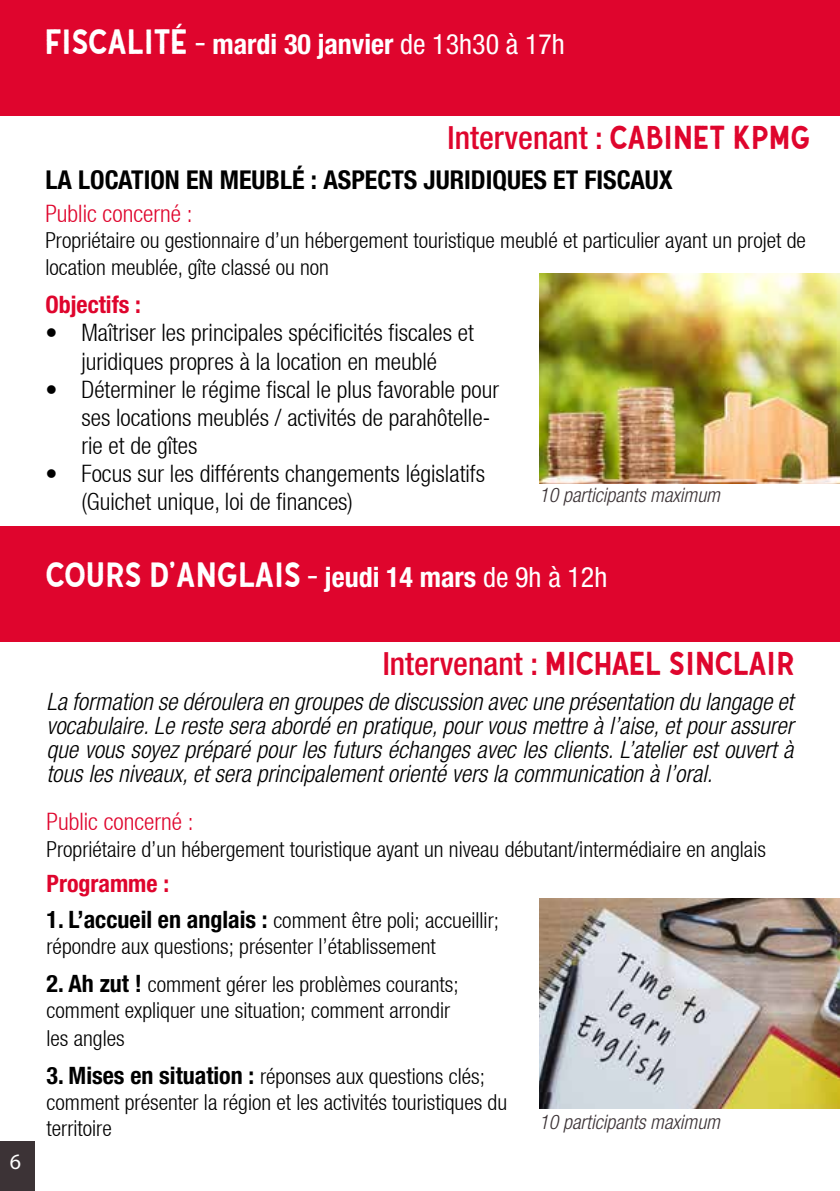
<style>
.page{position:relative;width:840px;height:1191px;background:#fff}
.page>*{position:absolute;margin:0;border:0;box-sizing:border-box;transform-origin:0 0}
.t1{font:34px "Gutenberg Clean";color:#fff}
.t2{font:32px "Gutenberg Clean";color:#df052d}
.t3{font:500 condensed 32px "Helvetica Neue LT Pro";color:#df052d}
.t4{font:700 condensed 28px "Helvetica Neue LT Pro";color:#fff}
.t5{font:700 condensed 26px "Helvetica Neue LT Pro";color:#000}
.t6{font:italic 300 condensed 24px/24px "Helvetica Neue LT Pro";color:#000;text-align:justify}
.t7{font:300 condensed 24px/28px "Helvetica Neue LT";color:#000}
.t8{font:300 condensed 24px "Helvetica Neue LT";color:#df052d}
.t9{font:700 condensed 24px "Helvetica Neue LT Pro";color:#df052d}
.t10{font:300 condensed 22px/26px "Helvetica Neue LT";color:#000}
.t11{font:22px "Myriad Pro";color:#fff}
.t12{font:italic 300 condensed 20px "Helvetica Neue LT Pro";color:#3c3336}
.s1{font-family:"Gutenberg Clean";font-weight:400;font-stretch:normal;font-size:34px}
.s2{font-family:"Gutenberg Clean";font-weight:400;font-stretch:normal}
.s3{font-weight:400}
.s4{font-size:28px}
.s5{font-family:"Helvetica Neue LT Pro";font-weight:700;font-stretch:condensed;font-size:28px}
.s6{font-family:"Helvetica Neue LT Pro";font-stretch:condensed;font-size:28px}
.s7{font-family:"Helvetica Neue LT Pro";font-weight:500;font-stretch:condensed}
.s8{font-family:"Helvetica Neue LT Pro";font-weight:700;font-size:24px}
</style>
<div class="page">
<div style="left:0;top:1141px;width:34px;height:50px;background:#3c3336"></div>
<div style="left:0;top:0;width:839px;height:116px;background:#df052d"></div>
<div style="left:0;top:526px;width:839px;height:116px;background:#df052d"></div>
<img style="left:539px;top:899px;width:300px;height:209px">
<img style="left:539px;top:273px;width:300px;height:210px">
<p class="t4" style="left:45px;top:27px;width:520px"><span class="s1">FISCALITÉ</span> <span class="s2">-</span> mardi 30 janvier <span class="s3">de 13h30 à 17h</span></p>
<p class="t11" style="left:10px;top:1148px;width:13px">6</p>
<h2 class="t3" style="left:447px;top:118px;width:364px">Intervenant : <span class="s2">CABINET KPMG</span></h2>
<p class="t5" style="left:45px;top:164px;width:628px">LA LOCATION EN MEUBLÉ : ASPECTS JURIDIQUES ET FISCAUX</p>
<p class="t8" style="left:45px;top:199px;width:148px">Public concerné :</p>
<p class="t10" style="left:45px;top:227px;width:761px">Propriétaire ou gestionnaire d’un hébergement touristique meublé et particulier ayant un projet de location meublée, gîte classé ou non</p>
<p class="t9" style="left:45px;top:290px;width:97px">Objectifs :</p>
<p class="t7" style="left:45px;top:319px;width:430px;text-align:center">• Maîtriser les principales spécificités fiscales et juridiques propres à la location en meublé</p>
<p class="t7" style="left:81px;top:375px;width:419px;text-indent:-36px">• Déterminer le régime fiscal le plus favorable pour ses locations meublés / activités de parahôtelle&shy;rie et de gîtes</p>
<p class="t7" style="left:81px;top:459px;width:405px;text-indent:-36px">• Focus sur les différents changements législatifs (Guichet unique, loi de finances)</p>
<p class="t12" style="left:539px;top:483px;width:182px">10 participants maximum</p>
<h1 class="t1" style="left:45px;top:556px;width:563px">COURS D’ANGLAIS <span class="s4">-</span> <span class="s5">jeudi 14 mars</span> <span class="s6">de 9h à 12h</span></h1>
<h2 class="t2" style="left:382px;top:646px;width:413px"><span class="s7">Intervenant :</span> MICHAEL SINCLAIR</h2>
<p class="t6" style="left:46px;top:689px;width:748px">La formation se déroulera en groupes de discussion avec une présentation du langage et vocabulaire. Le reste sera abordé en pratique, pour vous mettre à l’aise, et pour assurer que vous soyez préparé pour les futurs échanges avec les clients. L’atelier est ouvert à tous les niveaux, et sera principalement orienté vers la communication à l’oral.</p>
<p class="t8" style="left:46px;top:808px;width:148px">Public concerné :</p>
<p class="t10" style="left:46px;top:836px;width:720px">Propriétaire d’un hébergement touristique ayant un niveau débutant/intermédiaire en anglais</p>
<p class="t9" style="left:46px;top:869px;width:124px">Programme :</p>
<p class="t10" style="left:46px;top:907px;width:454px"><span class="s8">1. L’accueil en anglais :</span> comment être poli; accueillir; répondre aux questions; présenter l’établissement</p>
<p class="t10" style="left:46px;top:971px;width:413px"><span class="s8">2. Ah zut !</span> comment gérer les problèmes courants; comment expliquer une situation; comment arrondir</p>
<p class="t10" style="left:46px;top:1025px;width:80px">les angles</p>
<p class="t10" style="left:46px;top:1063px;width:462px"><span class="s8">3. Mises en situation :</span> réponses aux questions clés; comment présenter la région et les activités touristiques du territoire</p>
<p class="t12" style="left:539px;top:1110px;width:182px">10 participants maximum</p>
</div>
